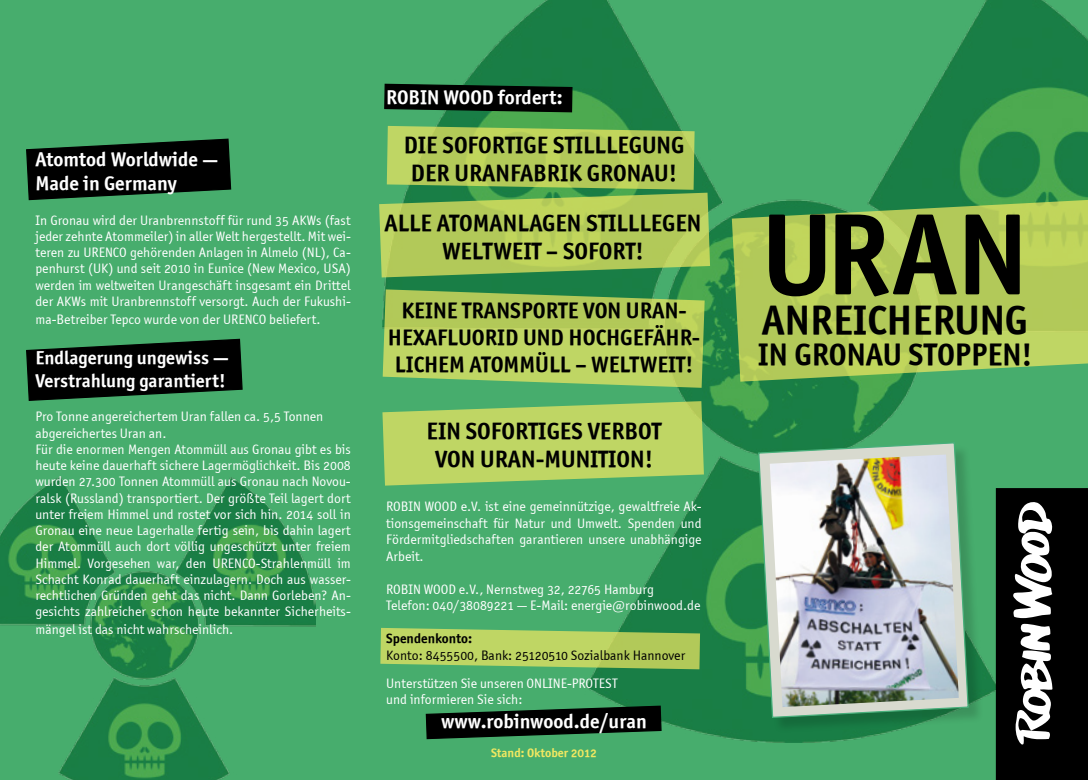
<style>
.page{position:relative;width:1088px;height:780px;background:#47ad6d}
.page>*{position:absolute;margin:0;border:0;box-sizing:border-box;transform-origin:0 0}
.t1{font:116.25px "Officina Sans OSITCTT Bold";color:#000}
.t2{font:41.25px "Officina Sans OSITCTT Bold";color:#000}
.t3{font:31.25px "Officina Sans OSITCTT Bold";color:#000}
.t4{font:23.75px/28.5px "Officina Sans OSITCTT Bold";color:#000;text-align:center}
.t5{font:22.5px/27px "Officina Sans OSITCTT Bold";color:#000;text-align:center}
.t6{font:20px/24px "Officina Sans OSITCTT Bold";color:#fff}
.t7{font:18.75px/22.5px "Officina Sans OSITCTT Bold";color:#fff}
.t8{font:13.75px/16.2px "Officina Sans OSITCTT Book";color:#fff}
.t9{font:13.75px "Officina Sans OSITCTT Book";color:#000}
.t10{font:13.75px "Officina Sans OSITCTT Bold";color:#000}
.t11{font:12.5px "Officina Sans OSITCTT Bold";color:#f1e861}
.s1{font-size:18.75px}
</style>
<div class="page">
<img style="left:0;top:476px;width:315px;height:304px">
<img style="left:383px;top:0;width:705px;height:742px">
<svg style="left:732px;top:199px;width:356px;height:182px;background:#a8c75a"></svg>
<div style="left:996px;top:488px;width:91px;height:291px;background:#000"></div>
<div style="left:996px;top:488px;width:92px;height:292px;border:1px solid #000"></div>
<svg style="left:383px;top:83px;width:190px;height:30px;background:#08180d"></svg>
<svg style="left:1013px;top:502px;width:39px;height:242px"></svg>
<svg style="left:383px;top:289px;width:322px;height:99px;background:#a8c95e"></svg>
<svg style="left:382px;top:401px;width:322px;height:84px;background:#aed065"></svg>
<svg style="left:379px;top:126px;width:331px;height:151px;background:#a1c359"></svg>
<svg style="left:425px;top:705px;width:237px;height:34px"></svg>
<div style="left:760px;top:444px;width:224px;height:289px;background:#000;opacity:.15"></div>
<svg style="left:757px;top:441px;width:212px;height:277px;background:#6aaa7f"></svg>
<img style="left:770px;top:454px;width:189px;height:253px">
<svg style="left:26px;top:338px;width:217px;height:63px"></svg>
<svg style="left:26px;top:138px;width:206px;height:63px"></svg>
<svg style="left:380px;top:628px;width:320px;height:41px;background:#aacb60"></svg>
<h3 class="t6" style="left:35px;top:147px;width:184px">Atomtod Worldwide <span class="s1">—<br></span>Made in Germany</h3>
<p class="t8" style="left:35px;top:212px;width:317px;text-align:justify">In Gronau wird der Uranbrennstoff für rund 35 AKWs (fast jeder zehnte Atommeiler) in aller Welt hergestellt. Mit wei&shy;teren zu URENCO gehörenden Anlagen in Almelo (NL), Ca&shy;penhurst (UK) und seit 2010 in Eunice (New Mexico, USA) werden im weltweiten Urangeschäft insgesamt ein Drittel der AKWs mit Uranbrennstoff versorgt. Auch der Fukushi-</p>
<p class="t8" style="left:35px;top:311px;width:286px">ma-Betreiber Tepco wurde von der URENCO beliefert.</p>
<h3 class="t7" style="left:35px;top:346px;width:195px">Endlagerung ungewiss —<br>Verstrahlung garantiert!</h3>
<p class="t8" style="left:35px;top:408px;width:317px">Pro Tonne angereichertem Uran fallen ca. 5,5 Tonnen abgereichertes Uran an.<br>Für die enormen Mengen Atommüll aus Gronau gibt es bis heute keine dauerhaft sichere Lagermöglichkeit. Bis 2008 wurden 27.300 Tonnen Atommüll aus Gronau nach Novou&shy;ralsk (Russland) transportiert. Der größte Teil lagert dort unter freiem Himmel und rostet vor sich hin. 2014 soll in Gronau eine neue Lagerhalle fertig sein, bis dahin lagert der Atommüll auch dort völlig ungeschützt unter freiem Himmel. Vorgesehen war, den URENCO-Strahlenmüll im Schacht Konrad dauerhaft einzulagern. Doch aus wasser&shy;rechtlichen Gründen geht das nicht. Dann Gorleben? An&shy;gesichts zahlreicher schon heute bekannter Sicherheits-</p>
<p class="t8" style="left:35px;top:621px;width:199px">mängel ist das nicht wahrscheinlich.</p>
<h3 class="t6" style="left:386px;top:85px;width:178px">ROBIN WOOD fordert:</h3>
<h3 class="t4" style="left:404px;top:130px;width:282px">DIE SOFORTIGE STILLLEGUNG<br>DER URANFABRIK GRONAU!</h3>
<h3 class="t4" style="left:384px;top:208px;width:318px">ALLE ATOMANLAGEN STILLLEGEN<br>WELTWEIT – SOFORT!</h3>
<h3 class="t5" style="left:388px;top:297px;width:314px">KEINE TRANSPORTE VON URAN-<br>HEXAFLUORID UND HOCHGEFÄHR-<br>LICHEM ATOMMÜLL – WELTWEIT!</h3>
<h3 class="t4" style="left:426px;top:416px;width:237px">EIN SOFORTIGES VERBOT<br>VON URAN-MUNITION!</h3>
<p class="t8" style="left:386px;top:498px;width:317px;text-align:justify">ROBIN WOOD e.V. ist eine gemeinnützige, gewaltfreie Ak&shy;tionsgemeinschaft für Natur und Umwelt. Spenden und Fördermitgliedschaften garantieren unsere unabhängige Arbeit.</p>
<p class="t8" style="left:386px;top:580px;width:316px">ROBIN WOOD e.V., Nernstweg 32, 22765 Hamburg<br>Telefon: 040/38089221 — E-Mail: energie@robinwood.de</p>
<p class="t10" style="left:386px;top:630px;width:87px">Spendenkonto:</p>
<p class="t9" style="left:386px;top:647px;width:300px">Konto: 8455500, Bank: 25120510 Sozialbank Hannover</p>
<p class="t8" style="left:386px;top:674px;width:233px">Unterstützen Sie unseren ONLINE-PROTEST und informieren Sie sich:</p>
<h3 class="t6" style="left:441px;top:708px;width:207px">www.robinwood.de/uran</h3>
<p class="t11" style="left:491px;top:745px;width:107px">Stand: Oktober 2012</p>
<h1 class="t1" style="left:761px;top:182px;width:268px">URAN</h1>
<h2 class="t2" style="left:762px;top:294px;width:267px">ANREICHERUNG</h2>
<h3 class="t3" style="left:758px;top:335px;width:276px">IN GRONAU STOPPEN!</h3>
</div>
